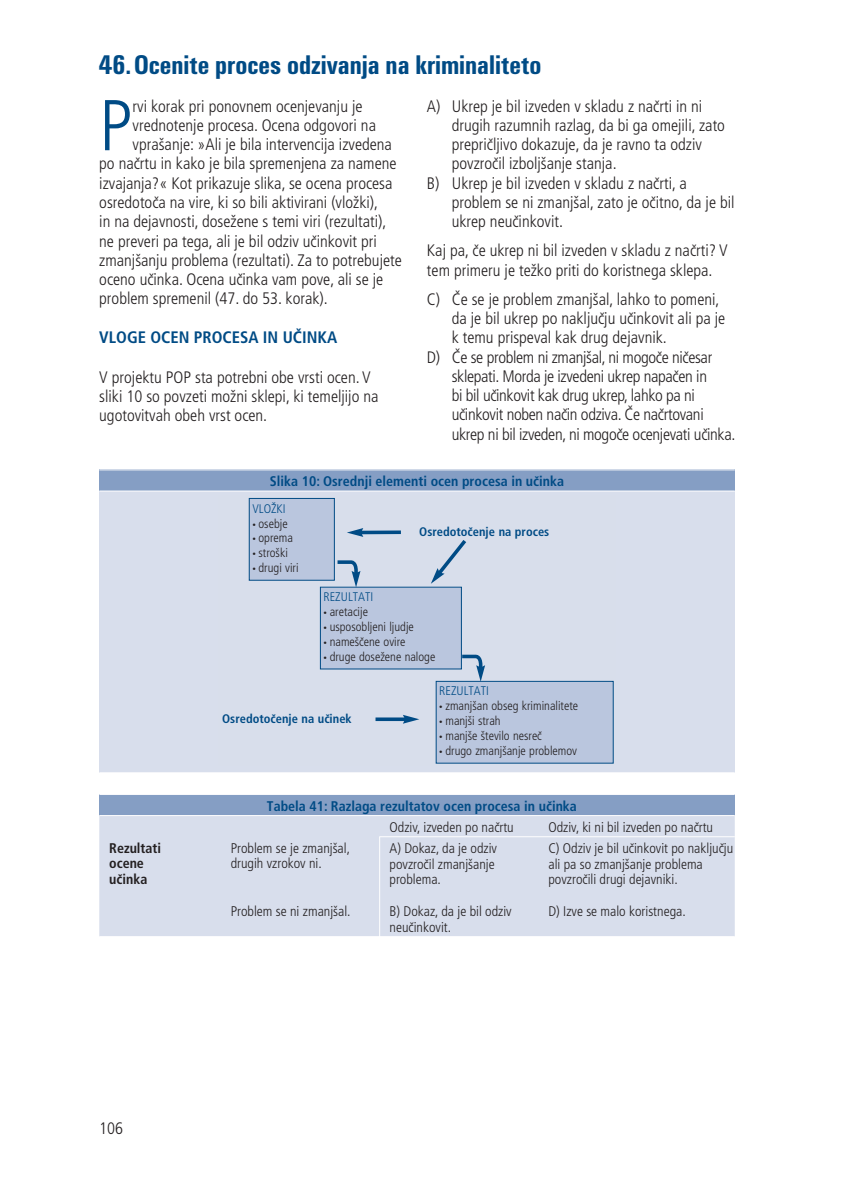
<style>
.page{position:relative;width:844px;height:1191px;background:#fff}
.page>*{position:absolute;margin:0;border:0;box-sizing:border-box;transform-origin:0 0}
.t1{font:300 condensed 71.75px "Frutiger LT Std";color:#004b85}
.t2{font:700 condensed 28px "Unitus TEE";color:#004b85}
.t3{font:300 condensed 16.62px/19.2px "Frutiger LT Std";color:#231f20}
.t4{font:300 condensed 16.62px "Frutiger LT Std";letter-spacing:-.02em;color:#231f20}
.t5{font:700 condensed 16.62px "Frutiger LT Std";color:#004b85}
.t6{font:300 condensed 14px/15.8px "Frutiger LT Std";color:#231f20}
.t7{font:700 condensed 14px "Frutiger LT Std";color:#004b85}
.t8{font:700 condensed 14px/15.8px "Frutiger LT Std";color:#231f20}
.t9{font:300 condensed 12.42px "Frutiger LT Std";color:#231f20}
.t10{font:700 condensed 12.42px "Frutiger LT Std";color:#004b85}
.t11{font:300 condensed 12.42px "Frutiger LT Std";color:#004b85}
.s1{font-family:"Garamond";font-weight:400;font-stretch:normal;font-size:9.8px}
</style>
<div class="page">
<div style="left:99px;top:470px;width:635px;height:21px;background:#859ec4"></div>
<div style="left:99px;top:491px;width:635px;height:281px;background:#d8deec"></div>
<hr style="left:99px;top:490px;width:635px;height:1px;background:#fff">
<svg style="left:248px;top:497px;width:366px;height:267px"></svg>
<div style="left:249px;top:499px;width:85px;height:81px;background:#bac6de"></div>
<div style="left:249px;top:498px;width:86px;height:82px;border:1px solid #004b85"></div>
<div style="left:321px;top:587px;width:140px;height:81px;background:#bac6de"></div>
<div style="left:436px;top:682px;width:176px;height:80px;background:#bac6de"></div>
<div style="left:435px;top:681px;width:178px;height:82px;border:1px solid #004b85"></div>
<svg style="left:334px;top:558px;width:26px;height:29px"></svg>
<svg style="left:458px;top:653px;width:27px;height:28px"></svg>
<svg style="left:430px;top:536px;width:39px;height:48px"></svg>
<svg style="left:363px;top:530px;width:38px;height:4px"></svg>
<svg style="left:347px;top:528px;width:16px;height:9px"></svg>
<svg style="left:375px;top:717px;width:28px;height:4px"></svg>
<svg style="left:403px;top:715px;width:16px;height:8px"></svg>
<div style="left:99px;top:794px;width:635px;height:21px;background:#859ec4"></div>
<div style="left:99px;top:816px;width:635px;height:120px;background:#d8deec"></div>
<hr style="left:99px;top:794px;width:635px;height:1px;background:#fff">
<hr style="left:538px;top:836px;width:196px;height:1px;background:#fff">
<hr style="left:379px;top:836px;width:159px;height:1px;background:#fff">
<hr style="left:379px;top:837px;width:1px;height:99px;background:#fff">
<h2 class="t2" style="left:99px;top:54px;width:443px">46. Ocenite proces odzivanja na kriminaliteto</h2>
<p class="t3" style="left:427px;top:97px;width:277px">A) Ukrep je bil izveden v skladu z načrti in ni</p>
<p class="t3" style="left:451px;top:116px;width:275px">drugih razumnih razlag, da bi ga omejili, zato</p>
<p class="t3" style="left:451px;top:136px;width:252px">prepričljivo dokazuje, da je ravno ta odziv</p>
<p class="t3" style="left:451px;top:155px;width:166px">povzročil izboljšanje stanja.</p>
<p class="t3" style="left:427px;top:174px;width:261px">B) Ukrep je bil izveden v skladu z načrti, a</p>
<p class="t3" style="left:451px;top:193px;width:284px">problem se ni zmanjšal, zato je očitno, da je bil</p>
<p class="t3" style="left:451px;top:213px;width:113px">ukrep neučinkovit.</p>
<p class="t3" style="left:427px;top:242px;width:302px">Kaj pa, če ukrep ni bil izveden v skladu z načrti? V tem primeru je težko priti do koristnega sklepa.</p>
<p class="t3" style="left:427px;top:290px;width:294px">C) Če se je problem zmanjšal, lahko to pomeni,</p>
<p class="t3" style="left:451px;top:310px;width:275px">da je bil ukrep po naključju učinkovit ali pa je</p>
<p class="t3" style="left:451px;top:329px;width:216px">k temu prispeval kak drug dejavnik.</p>
<p class="t4" style="left:427px;top:349px;width:287px">D) Če se problem ni zmanjšal, ni mogoče ničesar</p>
<p class="t4" style="left:451px;top:368px;width:257px">sklepati. Morda je izvedeni ukrep napačen in</p>
<p class="t4" style="left:451px;top:387px;width:245px">bi bil učinkovit kak drug ukrep, lahko pa ni</p>
<p class="t4" style="left:451px;top:406px;width:253px">učinkovit noben način odziva. Če načrtovani</p>
<p class="t4" style="left:451px;top:426px;width:285px">ukrep ni bil izveden, ni mogoče ocenjevati učinka.</p>
<h1 class="t1" style="left:99px;top:90px;width:35px">P</h1>
<p class="t3" style="left:132px;top:97px;width:231px">rvi korak pri ponovnem ocenjevanju je</p>
<p class="t3" style="left:132px;top:116px;width:245px">vrednotenje procesa. Ocena odgovori na</p>
<p class="t3" style="left:132px;top:136px;width:261px">vprašanje: »Ali je bila intervencija izvedena</p>
<p class="t3" style="left:99px;top:155px;width:299px">po načrtu in kako je bila spremenjena za namene</p>
<p class="t3" style="left:99px;top:174px;width:295px">izvajanja?« Kot prikazuje slika, se ocena procesa</p>
<p class="t3" style="left:99px;top:193px;width:280px">osredotoča na vire, ki so bili aktivirani (vložki),</p>
<p class="t3" style="left:99px;top:213px;width:288px">in na dejavnosti, dosežene s temi viri (rezultati),</p>
<p class="t3" style="left:99px;top:232px;width:279px">ne preveri pa tega, ali je bil odziv učinkovit pri</p>
<p class="t3" style="left:99px;top:251px;width:304px">zmanjšanju problema (rezultati). Za to potrebujete</p>
<p class="t3" style="left:99px;top:270px;width:285px">oceno učinka. Ocena učinka vam pove, ali se je</p>
<p class="t3" style="left:99px;top:290px;width:230px">problem spremenil (47. do 53. korak).</p>
<p class="t5" style="left:99px;top:329px;width:239px">VLOGE OCEN PROCESA IN UČINKA</p>
<p class="t3" style="left:99px;top:368px;width:280px">V projektu POP sta potrebni obe vrsti ocen. V sliki 10 so povzeti možni sklepi, ki temeljijo na ugotovitvah obeh vrst ocen.</p>
<p class="t7" style="left:270px;top:474px;width:295px">Slika 10: Osrednji elementi ocen procesa in učinka</p>
<p class="t11" style="left:252px;top:502px;width:35px">VLOŽKI</p>
<p class="t9" style="left:252px;top:517px;width:37px"><span class="s1">•</span> osebje</p>
<p class="t9" style="left:252px;top:532px;width:42px"><span class="s1">•</span> oprema</p>
<p class="t9" style="left:252px;top:547px;width:37px"><span class="s1">•</span> stroški</p>
<p class="t9" style="left:252px;top:562px;width:48px"><span class="s1">•</span> drugi viri</p>
<p class="t11" style="left:323px;top:591px;width:51px">REZULTATI</p>
<p class="t9" style="left:323px;top:606px;width:46px"><span class="s1">•</span> aretacije</p>
<p class="t9" style="left:323px;top:621px;width:92px"><span class="s1">•</span> usposobljeni ljudje</p>
<p class="t9" style="left:323px;top:636px;width:83px"><span class="s1">•</span> nameščene ovire</p>
<p class="t9" style="left:323px;top:651px;width:113px"><span class="s1">•</span> druge dosežene naloge</p>
<p class="t11" style="left:439px;top:685px;width:51px">REZULTATI</p>
<p class="t9" style="left:439px;top:700px;width:140px"><span class="s1">•</span> zmanjšan obseg kriminalitete</p>
<p class="t9" style="left:439px;top:715px;width:63px"><span class="s1">•</span> manjši strah</p>
<p class="t9" style="left:439px;top:730px;width:104px"><span class="s1">•</span> manjše število nesreč</p>
<p class="t9" style="left:439px;top:745px;width:139px"><span class="s1">•</span> drugo zmanjšanje problemov</p>
<p class="t10" style="left:419px;top:526px;width:131px">Osredotočenje na proces</p>
<p class="t10" style="left:222px;top:712px;width:131px">Osredotočenje na učinek</p>
<p class="t7" style="left:267px;top:799px;width:311px">Tabela 41: Razlaga rezultatov ocen procesa in učinka</p>
<p class="t6" style="left:389px;top:820px;width:126px">Odziv, izveden po načrtu</p>
<p class="t6" style="left:548px;top:820px;width:166px">Odziv, ki ni bil izveden po načrtu</p>
<p class="t8" style="left:109px;top:840px;width:53px">Rezultati ocene učinka</p>
<p class="t6" style="left:231px;top:840px;width:121px">Problem se je zmanjšal, drugih vzrokov ni.</p>
<p class="t6" style="left:231px;top:903px;width:121px">Problem se ni zmanjšal.</p>
<p class="t6" style="left:389px;top:841px;width:109px">A) Dokaz, da je odziv povzročil zmanjšanje problema.</p>
<p class="t6" style="left:389px;top:904px;width:124px">B) Dokaz, da je bil odziv neučinkovit.</p>
<p class="t6" style="left:548px;top:841px;width:186px">C) Odziv je bil učinkovit po naključju ali pa so zmanjšanje problema povzročili drugi dejavniki.</p>
<p class="t6" style="left:548px;top:904px;width:139px">D) Izve se malo koristnega.</p>
<p class="t3" style="left:99px;top:1119px;width:25px">106</p>
</div>
